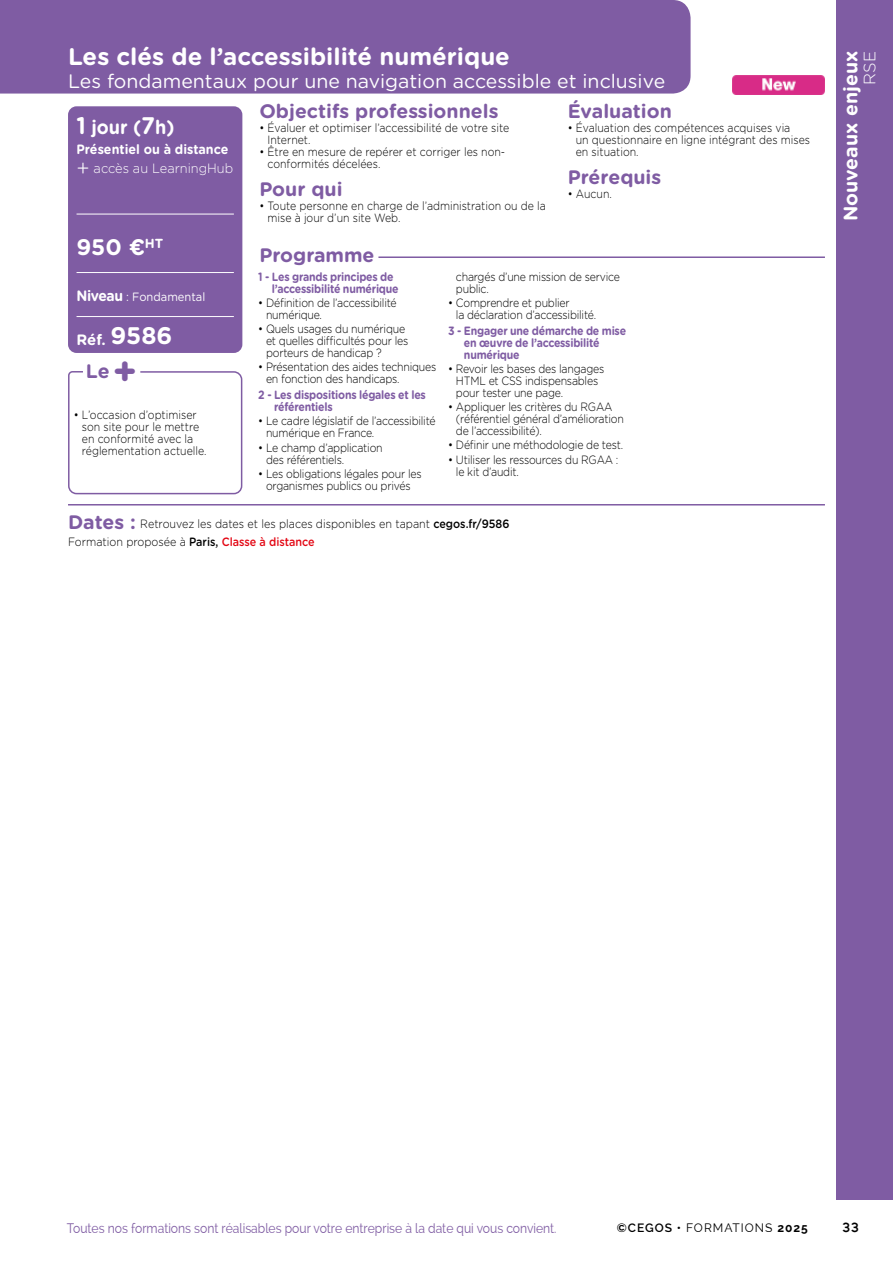
<style>
.page{position:relative;width:893px;height:1263px;background:#fff}
.page>*{position:absolute;margin:0;border:0;box-sizing:border-box;transform-origin:0 0}
.t1{font:700 24px "Gotham Rounded";color:#fff}
.t2{font:700 22.5px "Gotham Rounded";color:#fff}
.t3{font:700 19.5px "Gotham Rounded";color:#7f5ca3}
.t4{font:19.5px "Gotham Rounded";color:#fff}
.t5{font:700 19.5px "Gotham Rounded";color:#fff}
.t6{font:700 19.5px "Gotham Rounded";color:#fff;scale:.93 1}
.t7{font:300 16.5px "Gotham Rounded";color:#fff}
.t8{font:700 15px "Gotham Rounded";color:#fff}
.t9{font:13.5px "Raleway";color:#7f5ca3;scale:.9 1}
.t10{font:700 13.5px/19.5px "Gotham Rounded";color:#fff;scale:.93 1}
.t11{font:500 13.5px "Ryker";color:#000}
.t12{font:300 12px/12px "Gotham Rounded";letter-spacing:-.02em;color:#000;scale:.88 1}
.t13{font:300 12px/12px "Gotham Rounded";color:#000;scale:.88 1}
.t14{font:700 12px/12px "Gotham Rounded";letter-spacing:-.02em;color:#7f5ca3;scale:.88 1}
.t15{font:300 12px/17.7px "Gotham Rounded";color:#000;scale:.9 1}
.t16{font:12px "Raleway";letter-spacing:.08em;color:#000}
.t17{font:12px "Gotham Rounded";color:#fff;scale:.93 1}
.s1{font-size:24px}
.s2{font-weight:300;font-size:22.5px}
.s3{font-weight:300}
.s4{font-weight:700;font-size:15px}
.s5{font-size:39px}
.s6{font-weight:500}
.s7{font-weight:500;color:#e30613}
.s8{font-weight:600}
.s9{font-weight:700}
</style>
<div class="page">
<div style="left:68px;top:106px;width:174px;height:247px;background:#7f5ca3;border-radius:9px"></div>
<hr style="left:77px;top:214px;width:157px;height:1px;background:#fff">
<hr style="left:77px;top:272px;width:157px;height:1px;background:#fff">
<hr style="left:77px;top:316px;width:157px;height:1px;background:#fff">
<div style="left:0;top:0;width:691px;height:94px;background:#7f5ca3"></div>
<hr style="left:68px;top:504px;width:757px;height:1px;background:#7f5ca3">
<hr style="left:378px;top:256px;width:447px;height:2px;background:#7f5ca3">
<svg style="left:68px;top:371px;width:175px;height:124px"></svg>
<img style="left:732px;top:75px;width:92px;height:19px">
<div style="left:836px;top:0;width:57px;height:1199px;background:#7f5ca3"></div>
<h1 class="t1" style="left:68px;top:39px;width:443px">Les clés de l’accessibilité numérique</h1>
<h3 class="t4" style="left:68px;top:68px;width:599px">Les fondamentaux pour une navigation accessible et inclusive</h3>
<h3 class="t6" style="left:77px;top:113px;width:107px"><span class="s1">1</span> jour (<span class="s1">7</span>h)</h3>
<p class="t10" style="left:77px;top:138px;width:170px">Présentiel ou à distance <span class="s2">+</span> <span class="s3">accès au LearningHub</span></p>
<h2 class="t2" style="left:77px;top:231px;width:88px">950 €<sup>HT</sup></h2>
<p class="t17" style="left:77px;top:289px;width:140px"><span class="s4">Niveau</span> : Fondamental</p>
<p class="t8" style="left:77px;top:328px;width:97px">Réf. <span class="s1">9586</span></p>
<h3 class="t3" style="left:86px;top:357px;width:53px">Le<span class="s5">+</span></h3>
<p class="t13" style="left:82px;top:409px;width:143px;text-indent:-8px">• L’occasion d’optimiser son site pour le mettre en conformité avec la réglementation actuelle.</p>
<h3 class="t3" style="left:259px;top:96px;width:241px">Objectifs professionnels</h3>
<p class="t13" style="left:268px;top:121px;width:276px;text-indent:-8px">• Évaluer et optimiser l’accessibilité de votre site<br>Internet.</p>
<p class="t13" style="left:268px;top:145px;width:272px;text-indent:-8px">• Être en mesure de repérer et corriger les non&shy;conformités décelées.</p>
<h3 class="t3" style="left:259px;top:175px;width:85px">Pour qui</h3>
<p class="t13" style="left:268px;top:199px;width:318px;text-indent:-8px">• Toute personne en charge de l’administration ou de la mise à jour d’un site Web.</p>
<h3 class="t3" style="left:259px;top:241px;width:117px">Programme</h3>
<h3 class="t3" style="left:568px;top:96px;width:106px">Évaluation</h3>
<p class="t13" style="left:576px;top:121px;width:268px;text-indent:-8px">• Évaluation des compétences acquises via<br>un questionnaire en ligne intégrant des mises en situation.</p>
<h3 class="t3" style="left:568px;top:163px;width:95px">Prérequis</h3>
<p class="t12" style="left:568px;top:187px;width:52px">• Aucun.</p>
<p class="t14" style="left:272px;top:270px;width:146px;text-indent:-14px">1 - Les grands principes de l’accessibilité numérique</p>
<p class="t12" style="left:266px;top:296px;width:150px;text-indent:-8px">• Définition de l’accessibilité numérique.</p>
<p class="t12" style="left:266px;top:322px;width:163px;text-indent:-8px">• Quels usages du numérique et quelles difficultés pour les porteurs de handicap ?</p>
<p class="t12" style="left:266px;top:360px;width:195px;text-indent:-8px">• Présentation des aides techniques en fonction des handicaps.</p>
<p class="t14" style="left:274px;top:389px;width:174px;text-indent:-16px">2 - Les dispositions légales et les référentiels</p>
<p class="t12" style="left:266px;top:415px;width:194px;text-indent:-8px">• Le cadre législatif de l’accessibilité numérique en France.</p>
<p class="t12" style="left:266px;top:441px;width:134px;text-indent:-8px">• Le champ d’application des référentiels.</p>
<p class="t12" style="left:258px;top:467px;width:187px;text-align:center">• Les obligations légales pour les organismes publics ou privés</p>
<p class="t12" style="left:456px;top:270px;width:188px">chargés d’une mission de service public.</p>
<p class="t12" style="left:456px;top:296px;width:161px;text-indent:-8px">• Comprendre et publier<br>la déclaration d’accessibilité.</p>
<p class="t14" style="left:464px;top:324px;width:186px;text-indent:-16px">3 - Engager une démarche de mise en œuvre de l’accessibilité numérique</p>
<p class="t12" style="left:456px;top:362px;width:170px;text-indent:-8px">• Revoir les bases des langages<br>HTML et CSS indispensables pour tester une page.</p>
<p class="t12" style="left:456px;top:400px;width:192px;text-indent:-8px">• Appliquer les critères du RGAA (référentiel général d’amélioration de l’accessibilité).</p>
<p class="t12" style="left:448px;top:439px;width:200px">• Définir une méthodologie de test.</p>
<p class="t12" style="left:456px;top:453px;width:186px;text-indent:-8px">• Utiliser les ressources du RGAA : le kit d’audit.</p>
<h3 class="t3" style="left:68px;top:508px;width:69px">Dates :</h3>
<p class="t15" style="left:68px;top:515px;width:492px;text-indent:72px">Retrouvez les dates et les places disponibles en tapant <span class="s6">cegos.fr/9586<br></span>Formation proposée à <span class="s6">Paris,</span> <span class="s7">Classe à distance</span></p>
<h3 class="t5" style="left:836px;top:221px;width:172px;rotate:-90deg">Nouveaux enjeux</h3>
<h3 class="t7" style="left:859px;top:85px;width:35px;rotate:-90deg">RSE</h3>
<p class="t9" style="left:67px;top:1221px;width:545px">Toutes nos formations sont réalisables pour votre entreprise à la date qui vous convient.</p>
<p class="t16" style="left:617px;top:1221px;width:193px"><span class="s8">©CEGOS •</span> FORMATIONS <span class="s9">2025</span></p>
<p class="t11" style="left:842px;top:1219px;width:19px">33</p>
</div>
